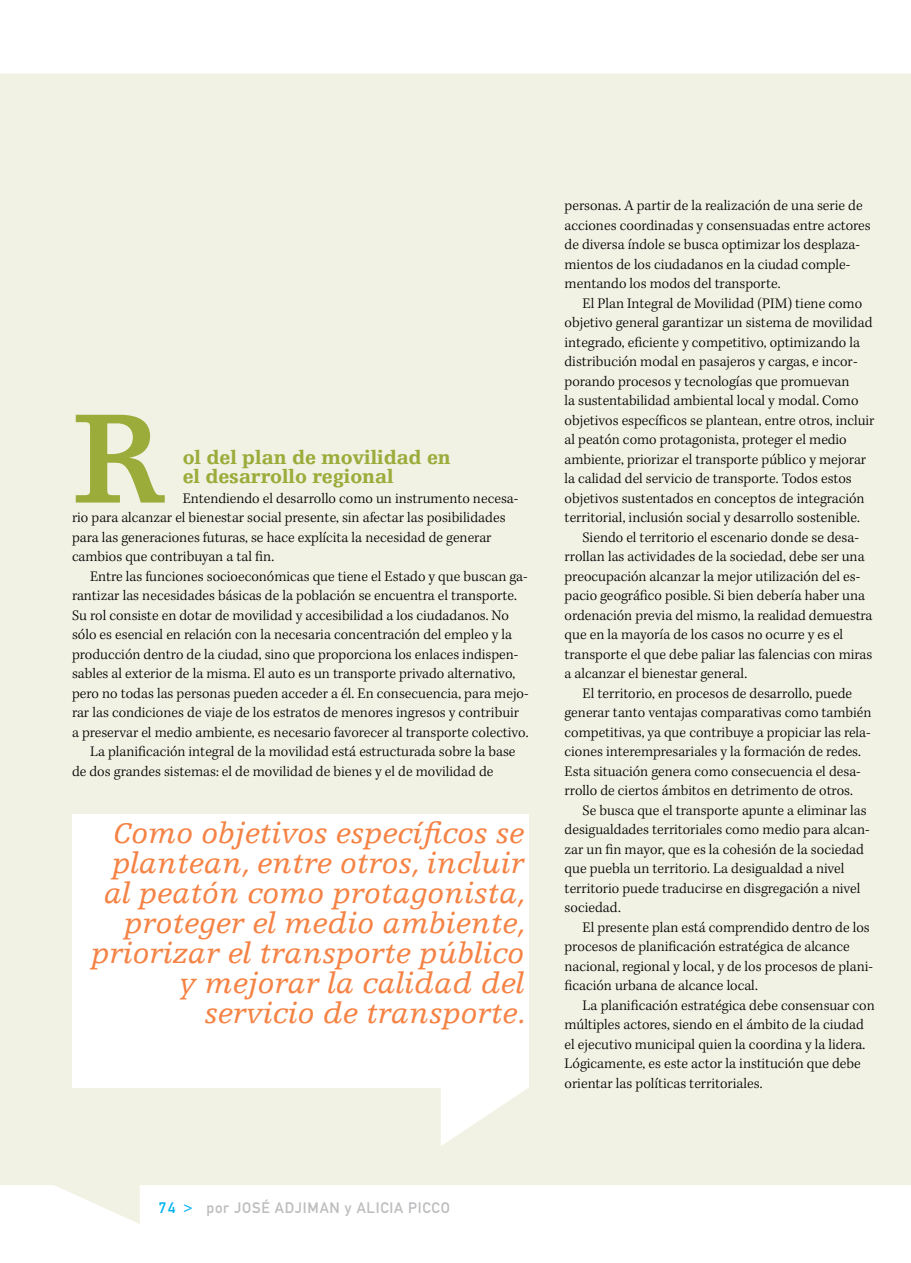
<style>
.page{position:relative;width:911px;height:1263px;background:#fff}
.page>*{position:absolute;margin:0;border:0;box-sizing:border-box;transform-origin:0 0}
.t1{font:700 134.7px "Egyptienne F";color:#9cac3b}
.t2{font:italic 30px/30px "Egyptienne F";color:#f58345;text-align:right}
.t3{font:900 19.5px/19.5px "Egyptienne F";color:#9cac3b}
.t4{font:300 15px/19.5px "Kepler Std";color:#000}
.t5{font:15px "DIN Mittelschrift";letter-spacing:.05em;color:#bcbdbf}
.s1{color:#00b3f0}
</style>
<div class="page">
<div style="left:0;top:74px;width:911px;height:1150px;background:#f2f2e4"></div>
<div style="left:72px;top:814px;width:457px;height:274px;background:#fff"></div>
<svg style="left:441px;top:1088px;width:88px;height:58px"></svg>
<h1 class="t1" style="left:72px;top:384px;width:99px">R</h1>
<h3 class="t3" style="left:183px;top:448px;width:270px">ol del plan de movilidad en el desarrollo regional</h3>
<p class="t4" style="left:72px;top:489px;width:448px;text-indent:111px">Entendiendo el desarrollo como un instrumento necesa&shy;rio para alcanzar el bienestar social presente, sin afectar las posibilidades para las generaciones futuras, se hace explícita la necesidad de generar cambios que contribuyan a tal fin.</p>
<p class="t4" style="left:90px;top:567px;width:439px">Entre las funciones socioeconómicas que tiene el Estado y que buscan ga-</p>
<p class="t4" style="left:72px;top:586px;width:446px">rantizar las necesidades básicas de la población se encuentra el transporte.</p>
<p class="t4" style="left:72px;top:606px;width:438px">Su rol consiste en dotar de movilidad y accesibilidad a los ciudadanos. No</p>
<p class="t4" style="left:72px;top:625px;width:441px">sólo es esencial en relación con la necesaria concentración del empleo y la</p>
<p class="t4" style="left:72px;top:645px;width:448px">producción dentro de la ciudad, sino que proporciona los enlaces indispen-</p>
<p class="t4" style="left:72px;top:664px;width:445px">sables al exterior de la misma. El auto es un transporte privado alternativo,</p>
<p class="t4" style="left:72px;top:684px;width:458px">pero no todas las personas pueden acceder a él. En consecuencia, para mejo-</p>
<p class="t4" style="left:72px;top:703px;width:449px">rar las condiciones de viaje de los estratos de menores ingresos y contribuir</p>
<p class="t4" style="left:72px;top:723px;width:458px">a preservar el medio ambiente, es necesario favorecer al transporte colectivo.</p>
<p class="t4" style="left:90px;top:742px;width:427px">La planificación integral de la movilidad está estructurada sobre la base</p>
<p class="t4" style="left:72px;top:762px;width:423px">de dos grandes sistemas: el de movilidad de bienes y el de movilidad de</p>
<h2 class="t2" style="left:91px;top:819px;width:436px">Como objetivos específicos se plantean, entre otros, incluir al peatón como protagonista, proteger el medio ambiente, priorizar el transporte público y mejorar la calidad del servicio de transporte.</h2>
<p class="t4" style="left:565px;top:196px;width:308px">personas. A partir de la realización de una serie de acciones coordinadas y consensuadas entre actores de diversa índole se busca optimizar los desplaza&shy;mientos de los ciudadanos en la ciudad comple&shy;mentando los modos del transporte.</p>
<p class="t4" style="left:583px;top:294px;width:281px">El Plan Integral de Movilidad (PIM) tiene como</p>
<p class="t4" style="left:565px;top:313px;width:309px">objetivo general garantizar un sistema de movilidad</p>
<p class="t4" style="left:565px;top:333px;width:297px">integrado, eficiente y competitivo, optimizando la</p>
<p class="t4" style="left:565px;top:352px;width:295px">distribución modal en pasajeros y cargas, e incor-</p>
<p class="t4" style="left:565px;top:372px;width:286px">porando procesos y tecnologías que promuevan</p>
<p class="t4" style="left:565px;top:391px;width:295px">la sustentabilidad ambiental local y modal. Como</p>
<p class="t4" style="left:565px;top:411px;width:311px">objetivos específicos se plantean, entre otros, incluir</p>
<p class="t4" style="left:565px;top:430px;width:284px">al peatón como protagonista, proteger el medio</p>
<p class="t4" style="left:565px;top:450px;width:303px">ambiente, priorizar el transporte público y mejorar</p>
<p class="t4" style="left:565px;top:469px;width:289px">la calidad del servicio de transporte. Todos estos</p>
<p class="t4" style="left:565px;top:489px;width:302px">objetivos sustentados en conceptos de integración</p>
<p class="t4" style="left:565px;top:508px;width:297px">territorial, inclusión social y desarrollo sostenible.</p>
<p class="t4" style="left:583px;top:528px;width:278px">Siendo el territorio el escenario donde se desa-</p>
<p class="t4" style="left:565px;top:547px;width:301px">rrollan las actividades de la sociedad, debe ser una</p>
<p class="t4" style="left:565px;top:567px;width:297px">preocupación alcanzar la mejor utilización del es-</p>
<p class="t4" style="left:565px;top:586px;width:302px">pacio geográfico posible. Si bien debería haber una</p>
<p class="t4" style="left:565px;top:606px;width:309px">ordenación previa del mismo, la realidad demuestra</p>
<p class="t4" style="left:565px;top:625px;width:280px">que en la mayoría de los casos no ocurre y es el</p>
<p class="t4" style="left:565px;top:645px;width:309px">transporte el que debe paliar las falencias con miras</p>
<p class="t4" style="left:565px;top:664px;width:184px">a alcanzar el bienestar general.</p>
<p class="t4" style="left:583px;top:684px;width:271px">El territorio, en procesos de desarrollo, puede</p>
<p class="t4" style="left:565px;top:703px;width:308px">generar tanto ventajas comparativas como también</p>
<p class="t4" style="left:565px;top:723px;width:308px">competitivas, ya que contribuye a propiciar las rela-</p>
<p class="t4" style="left:565px;top:742px;width:298px">ciones interempresariales y la formación de redes.</p>
<p class="t4" style="left:565px;top:762px;width:298px">Esta situación genera como consecuencia el desa-</p>
<p class="t4" style="left:565px;top:781px;width:290px">rrollo de ciertos ámbitos en detrimento de otros.</p>
<p class="t4" style="left:583px;top:801px;width:286px">Se busca que el transporte apunte a eliminar las</p>
<p class="t4" style="left:565px;top:820px;width:306px">desigualdades territoriales como medio para alcan-</p>
<p class="t4" style="left:565px;top:840px;width:301px">zar un fin mayor, que es la cohesión de la sociedad</p>
<p class="t4" style="left:565px;top:859px;width:281px">que puebla un territorio. La desigualdad a nivel</p>
<p class="t4" style="left:565px;top:879px;width:297px">territorio puede traducirse en disgregación a nivel</p>
<p class="t4" style="left:565px;top:898px;width:58px">sociedad.</p>
<p class="t4" style="left:583px;top:918px;width:289px">El presente plan está comprendido dentro de los</p>
<p class="t4" style="left:565px;top:937px;width:287px">procesos de planificación estratégica de alcance</p>
<p class="t4" style="left:565px;top:957px;width:310px">nacional, regional y local, y de los procesos de plani-</p>
<p class="t4" style="left:565px;top:976px;width:195px">ficación urbana de alcance local.</p>
<p class="t4" style="left:583px;top:996px;width:294px">La planificación estratégica debe consensuar con</p>
<p class="t4" style="left:565px;top:1015px;width:301px">múltiples actores, siendo en el ámbito de la ciudad</p>
<p class="t4" style="left:565px;top:1035px;width:302px">el ejecutivo municipal quien la coordina y la lidera.</p>
<p class="t4" style="left:565px;top:1054px;width:298px">Lógicamente, es este actor la institución que debe</p>
<p class="t4" style="left:565px;top:1074px;width:199px">orientar las políticas territoriales.</p>
<p class="t5" style="left:159px;top:1199px;width:293px"><span class="s1">74 &gt;</span> POR JOSÉ ADJIMAN Y ALICIA PICCO</p>
</div>
